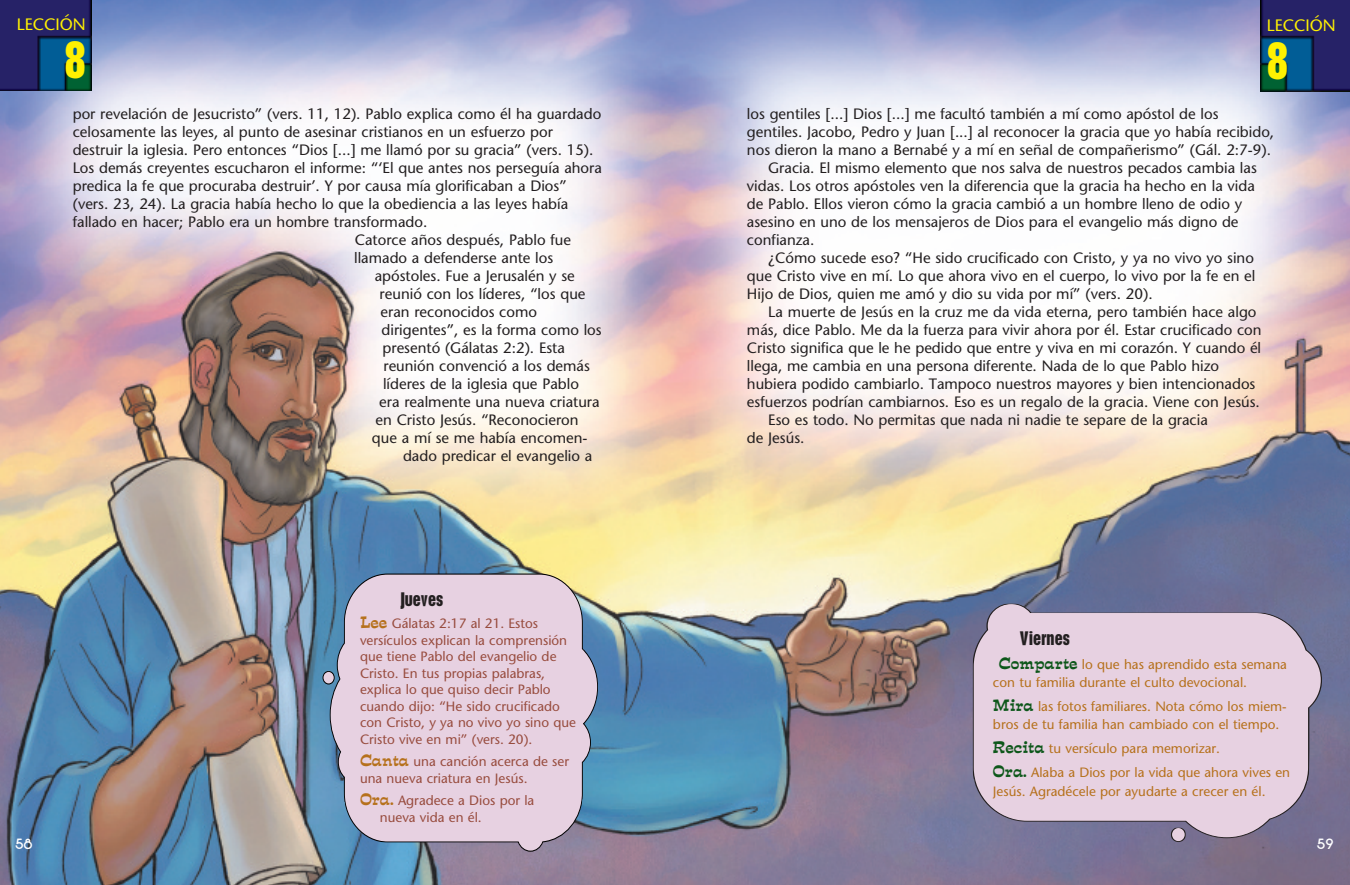
<style>
.page{position:relative;width:1350px;height:885px;background:#fff}
.page>*{position:absolute;margin:0;border:0;box-sizing:border-box;transform-origin:0 0}
.t1{font:700 condensed 48px "Placard";color:#fff101}
.t2{font:700 condensed 18px "Placard";color:#231f20}
.t3{font:16.5px "Stone Sans";color:#fff101}
.t4{font:15px "Stone Sans";color:#231f20}
.t5{font:700 15px "New Garden";color:#fff}
.t6{font:13.5px/16.5px "Stone Sans";color:#984c3e}
.t7{font:13.5px/18px "Stone Sans";color:#b6711c}
.s1{font-family:"Estro Font";font-size:15px;color:#b6711c}
.s2{font-family:"Estro Font";font-size:15px;color:#0d571a}
</style>
<div class="page">
<img style="left:0;top:0;width:1350px;height:884px">
<img style="left:1260px;top:0;width:90px;height:91px">
<img style="left:0;top:0;width:91px;height:90px">
<svg style="left:329px;top:573px;width:269px;height:278px;background:#d3c5d7"></svg>
<div style="left:323px;top:671px;width:11px;height:12px;background:#e7d1e1;border-radius:50%"></div>
<div style="left:323px;top:670px;width:12px;height:14px;border:1px solid #000;border-radius:50%"></div>
<svg style="left:973px;top:603px;width:349px;height:235px;background:#d3c0d3"></svg>
<div style="left:1171px;top:827px;width:14px;height:14px;background:#e7d1e1;border-radius:50%"></div>
<div style="left:1171px;top:826px;width:15px;height:15px;border:1px solid #231f20;border-radius:50%"></div>
<p class="t3" style="left:17px;top:18px;width:71px">LECCIÓN</p>
<h1 class="t1" style="left:64px;top:41px;width:23px">8</h1>
<p class="t4" style="left:73px;top:108px;width:530px">por revelación de Jesucristo” (vers. 11, 12). Pablo explica como él ha guardado</p>
<p class="t4" style="left:73px;top:126px;width:482px">celosamente las leyes, al punto de asesinar cristianos en un esfuerzo por</p>
<p class="t4" style="left:73px;top:144px;width:522px">destruir la iglesia. Pero entonces “Dios [...] me llamó por su gracia” (vers. 15).</p>
<p class="t4" style="left:73px;top:162px;width:531px">Los demás creyentes escucharon el informe: “‘El que antes nos perseguía ahora</p>
<p class="t4" style="left:73px;top:180px;width:496px">predica la fe que procuraba destruir’. Y por causa mía glorificaban a Dios”</p>
<p class="t4" style="left:73px;top:198px;width:497px">(vers. 23, 24). La gracia había hecho lo que la obediencia a las leyes había</p>
<p class="t4" style="left:73px;top:216px;width:356px">fallado en hacer; Pablo era un hombre transformado.</p>
<p class="t4" style="left:355px;top:234px;width:218px">Catorce años después, Pablo fue</p>
<p class="t4" style="left:354px;top:252px;width:201px">llamado a defenderse ante los</p>
<p class="t4" style="left:375px;top:270px;width:202px">apóstoles. Fue a Jerusalén y se</p>
<p class="t4" style="left:380px;top:288px;width:207px">reunió con los líderes, “los que</p>
<p class="t4" style="left:381px;top:306px;width:158px">eran reconocidos como</p>
<p class="t4" style="left:382px;top:324px;width:222px">dirigentes”, es la forma como los</p>
<p class="t4" style="left:382px;top:342px;width:184px">presentó (Gálatas 2:2). Esta</p>
<p class="t4" style="left:383px;top:360px;width:208px">reunión convenció a los demás</p>
<p class="t4" style="left:383px;top:378px;width:197px">líderes de la iglesia que Pablo</p>
<p class="t4" style="left:379px;top:396px;width:222px">era realmente una nueva criatura</p>
<p class="t4" style="left:376px;top:414px;width:205px">en Cristo Jesús. “Reconocieron</p>
<p class="t4" style="left:372px;top:432px;width:217px">que a mí se me había encomen-</p>
<p class="t4" style="left:403px;top:450px;width:191px">dado predicar el evangelio a</p>
<p class="t5" style="left:15px;top:835px;width:19px">58</p>
<p class="t2" style="left:400px;top:591px;width:44px">Jueves</p>
<p class="t6" style="left:360px;top:616px;width:217px"><span class="s1">Lee</span> Gálatas 2:17 al 21. Estos versículos explican la comprensión que tiene Pablo del evangelio de<br>Cristo. En tus propias palabras, explica lo que quiso decir Pablo cuando dijo: “He sido crucificado con Cristo, y ya no vivo yo sino que<br>Cristo vive en mi” (vers. 20).</p>
<p class="t6" style="left:360px;top:754px;width:211px"><span class="s1">Canta</span> una canción acerca de ser una nueva criatura en Jesús.</p>
<p class="t6" style="left:380px;top:793px;width:156px;text-indent:-20px"><span class="s1">Ora.</span> Agradece a Dios por la nueva vida en él.</p>
<p class="t3" style="left:1267px;top:19px;width:71px">LECCIÓN</p>
<h1 class="t1" style="left:1267px;top:43px;width:23px">8</h1>
<p class="t4" style="left:747px;top:108px;width:473px">los gentiles [...] Dios [...] me facultó también a mí como apóstol de los</p>
<p class="t4" style="left:747px;top:126px;width:529px">gentiles. Jacobo, Pedro y Juan [...] al reconocer la gracia que yo había recibido,</p>
<p class="t4" style="left:747px;top:144px;width:526px">nos dieron la mano a Bernabé y a mí en señal de compañerismo” (Gál. 2:7-9).</p>
<p class="t4" style="left:768px;top:162px;width:490px">Gracia. El mismo elemento que nos salva de nuestros pecados cambia las</p>
<p class="t4" style="left:747px;top:180px;width:509px">vidas. Los otros apóstoles ven la diferencia que la gracia ha hecho en la vida</p>
<p class="t4" style="left:747px;top:198px;width:497px">de Pablo. Ellos vieron cómo la gracia cambió a un hombre lleno de odio y</p>
<p class="t4" style="left:747px;top:216px;width:493px">asesino en uno de los mensajeros de Dios para el evangelio más digno de</p>
<p class="t4" style="left:747px;top:234px;width:69px">confianza.</p>
<p class="t4" style="left:768px;top:252px;width:487px">¿Cómo sucede eso? “He sido crucificado con Cristo, y ya no vivo yo sino</p>
<p class="t4" style="left:747px;top:270px;width:510px">que Cristo vive en mí. Lo que ahora vivo en el cuerpo, lo vivo por la fe en el</p>
<p class="t4" style="left:747px;top:288px;width:407px">Hijo de Dios, quien me amó y dio su vida por mí” (vers. 20).</p>
<p class="t4" style="left:768px;top:306px;width:490px">La muerte de Jesús en la cruz me da vida eterna, pero también hace algo</p>
<p class="t4" style="left:747px;top:324px;width:516px">más, dice Pablo. Me da la fuerza para vivir ahora por él. Estar crucificado con</p>
<p class="t4" style="left:747px;top:342px;width:516px">Cristo significa que le he pedido que entre y viva en mi corazón. Y cuando él</p>
<p class="t4" style="left:747px;top:360px;width:474px">llega, me cambia en una persona diferente. Nada de lo que Pablo hizo</p>
<p class="t4" style="left:747px;top:378px;width:510px">hubiera podido cambiarlo. Tampoco nuestros mayores y bien intencionados</p>
<p class="t4" style="left:747px;top:396px;width:514px">esfuerzos podrían cambiarnos. Eso es un regalo de la gracia. Viene con Jesús.</p>
<p class="t4" style="left:768px;top:414px;width:441px">Eso es todo. No permitas que nada ni nadie te separe de la gracia</p>
<p class="t4" style="left:747px;top:432px;width:59px">de Jesús.</p>
<p class="t2" style="left:1020px;top:631px;width:51px">Viernes</p>
<p class="t7" style="left:993px;top:657px;width:296px;text-indent:6px"><span class="s2">Comparte</span> lo que has aprendido esta semana con tu familia durante el culto devocional.</p>
<p class="t7" style="left:993px;top:699px;width:295px"><span class="s2">Mira</span> las fotos familiares. Nota cómo los miem&shy;bros de tu familia han cambiado con el tiempo.</p>
<p class="t7" style="left:993px;top:738px;width:299px;line-height:24px"><span class="s2">Recita</span> tu versículo para memorizar.<br><span class="s2">Ora.</span> Alaba a Dios por la vida que ahora vives en</p>
<p class="t7" style="left:993px;top:783px;width:274px">Jesús. Agradécele por ayudarte a crecer en él.</p>
<p class="t5" style="left:1317px;top:835px;width:18px">59</p>
</div>
